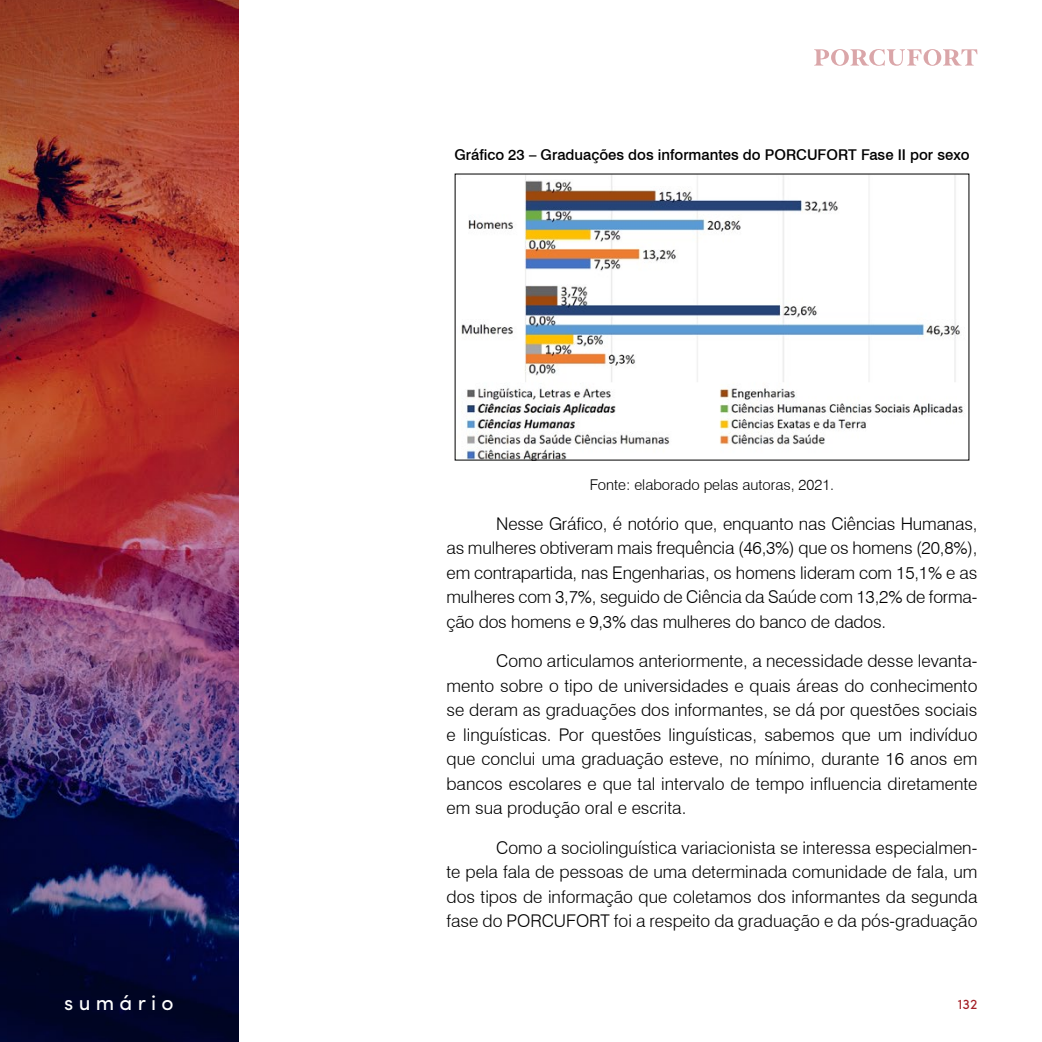
<style>
.page{position:relative;width:1042px;height:1042px;background:#fff}
.page>*{position:absolute;margin:0;border:0;box-sizing:border-box;transform-origin:0 0}
.t1{font:21px "Sofia Pro";letter-spacing:.25em;color:#fff}
.t2{font:300 17.5px/24.5px "Swiss 721 BT";color:#000;text-align:justify}
.t3{font:500 14.88px "Swiss 721 BT";color:#000}
.t4{font:300 14.88px "Swiss 721 BT";color:#000}
.t5{font:14px "Sofia Pro";color:#a42027}
</style>
<div class="page">
<svg style="left:814px;top:49px;width:163px;height:17px"></svg>
<img style="left:0;top:0;width:238px;height:1042px">
<img style="left:461px;top:176px;width:502px;height:282px">
<p class="t3" style="left:454px;top:146px;width:516px">Gráfico 23 – Graduações dos informantes do PORCUFORT Fase II por sexo</p>
<p class="t4" style="left:590px;top:476px;width:246px">Fonte: elaborado pelas autoras, 2021.</p>
<p class="t2" style="left:446px;top:511px;width:532px;text-indent:50px">Nesse Gráfico, é notório que, enquanto nas Ciências Humanas, as mulheres obtiveram mais frequência (46,3%) que os homens (20,8%), em contrapartida, nas Engenharias, os homens lideram com 15,1% e as mulheres com 3,7%, seguido de Ciência da Saúde com 13,2% de forma&shy;ção dos homens e 9,3% das mulheres do banco de dados.</p>
<p class="t2" style="left:446px;top:648px;width:532px;text-indent:50px">Como articulamos anteriormente, a necessidade desse levanta&shy;mento sobre o tipo de universidades e quais áreas do conhecimento se deram as graduações dos informantes, se dá por questões sociais e linguísticas. Por questões linguísticas, sabemos que um indivíduo que conclui uma graduação esteve, no mínimo, durante 16 anos em bancos escolares e que tal intervalo de tempo influencia diretamente em sua produção oral e escrita.</p>
<p class="t2" style="left:446px;top:835px;width:532px;text-indent:50px">Como a sociolinguística variacionista se interessa especialmen&shy;te pela fala de pessoas de uma determinada comunidade de fala, um dos tipos de informação que coletamos dos informantes da segunda fase do PORCUFORT foi a respeito da graduação e da pós-graduação</p>
<p class="t1" style="left:64px;top:986px;width:111px">sumário</p>
<p class="t5" style="left:958px;top:993px;width:21px">132</p>
</div>
